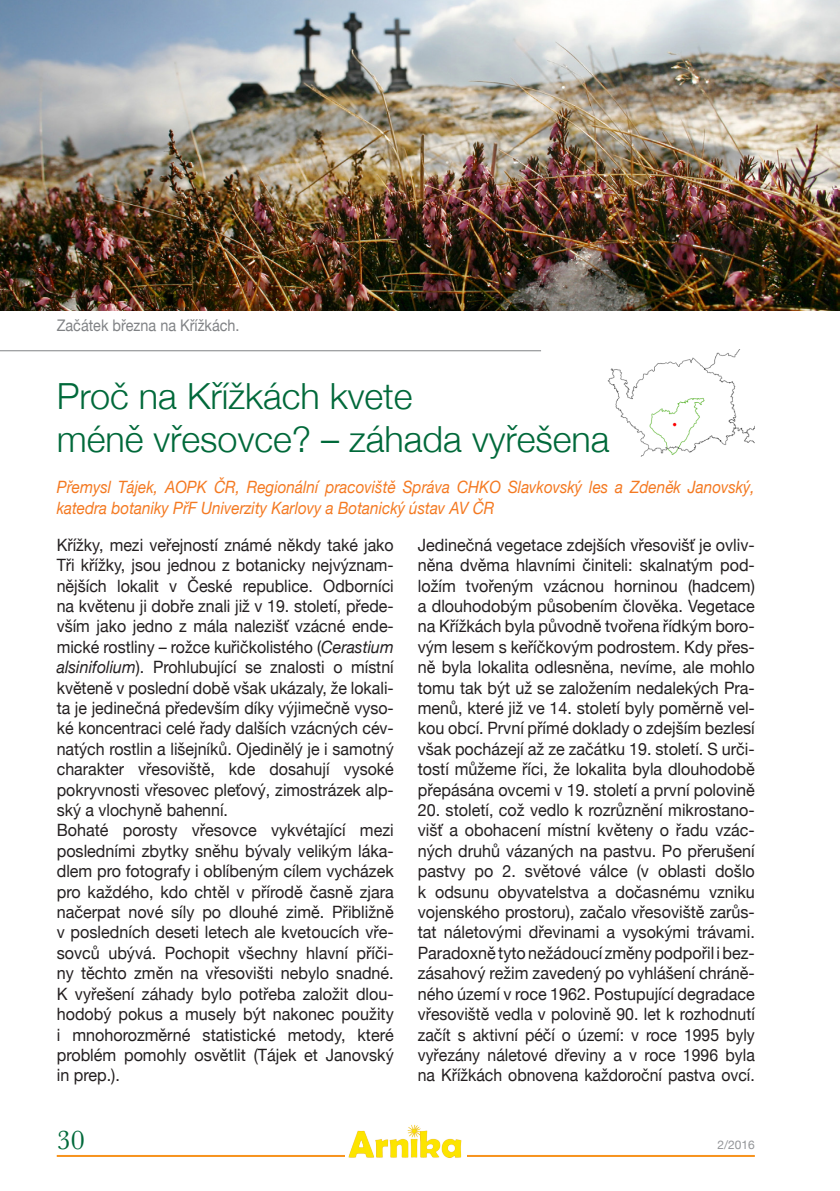
<style>
.page{position:relative;width:840px;height:1191px;background:#fff}
.page>*{position:absolute;margin:0;border:0;box-sizing:border-box;transform-origin:0 0}
.t1{font:300 36px/43.2px "Helvetica Neue";color:#00693a}
.t2{font:28px "Baskerville";color:#00693a}
.t3{font:17px/20.4px "Helvetica Neue";color:#231f20;text-align:justify;scale:.95 1}
.t4{font:17px/20.4px "Helvetica Neue";color:#231f20;scale:.94 1}
.t5{font:italic 17px/20.4px "Helvetica Neue";color:#f47921;scale:.9 1}
.t6{font:16px "Helvetica Neue";color:#808285;scale:.9 1}
.t7{font:12px "Helvetica Neue";color:#939598}
.s1{font-style:italic}
</style>
<div class="page">
<hr style="left:57px;top:1155px;width:697px;height:2px;background:#f7931d">
<div style="left:345px;top:1123px;width:121px;height:36px;background:#fff"></div>
<img style="left:348px;top:1124px;width:114px;height:34px">
<img style="left:607px;top:350px;width:147px;height:106px">
<img style="left:0;top:0;width:839px;height:310px">
<hr style="left:0;top:350px;width:540px;height:1px;background:#808285">
<p class="t6" style="left:57px;top:314px;width:204px">Začátek března na Křížkách.</p>
<h1 class="t1" style="left:57px;top:373px;width:554px">Proč na Křížkách kvete<br>méně vřesovce? – záhada vyřešena</h1>
<p class="t5" style="left:57px;top:478px;width:776px">Přemysl Tájek, AOPK ČR, Regionální pracoviště Správa CHKO Slavkovský les a Zdeněk Janovský, katedra botaniky PřF Univerzity Karlovy a Botanický ústav AV ČR</p>
<p class="t4" style="left:57px;top:535px;width:360px">Křížky, mezi veřejností známé někdy také jako Tři křížky, jsou jednou z botanicky nejvýznam&shy;nějších lokalit v České republice. Odborníci na květenu ji dobře znali již v 19. století, přede&shy;vším jako jedno z mála nalezišť vzácné ende&shy;mické rostliny – rožce kuřičkolistého (<span class="s1">Cerastium alsinifolium</span>). Prohlubující se znalosti o místní květeně v poslední době však ukázaly, že lokali&shy;ta je jedinečná především díky výjimečně vyso&shy;ké koncentraci celé řady dalších vzácných cév&shy;natých rostlin a lišejníků. Ojedinělý je i samotný charakter vřesoviště, kde dosahují vysoké pokryvnosti vřesovec pleťový, zimostrázek alp&shy;ský a vlochyně bahenní.<br>Bohaté porosty vřesovce vykvétající mezi posledními zbytky sněhu bývaly velikým láka&shy;dlem pro fotografy i oblíbeným cílem vycházek pro každého, kdo chtěl v přírodě časně zjara načerpat nové síly po dlouhé zimě. Přibližně v posledních deseti letech ale kvetoucích vře&shy;sovců ubývá. Pochopit všechny hlavní příči&shy;ny těchto změn na vřesovišti nebylo snadné.<br>K vyřešení záhady bylo potřeba založit dlou&shy;hodobý pokus a musely být nakonec použity i mnohorozměrné statistické metody, které problém pomohly osvětlit (Tájek et Janovský in prep.).</p>
<p class="t3" style="left:417px;top:535px;width:356px">Jedinečná vegetace zdejších vřesovišť je ovliv&shy;něna dvěma hlavními činiteli: skalnatým pod&shy;ložím tvořeným vzácnou horninou (hadcem) a dlouhodobým působením člověka. Vegetace na Křížkách byla původně tvořena řídkým boro&shy;vým lesem s keříčkovým podrostem. Kdy přes&shy;ně byla lokalita odlesněna, nevíme, ale mohlo tomu tak být už se založením nedalekých Pra&shy;menů, které již ve 14. století byly poměrně vel&shy;kou obcí. První přímé doklady o zdejším bezlesí však pocházejí až ze začátku 19. století. S urči&shy;tostí můžeme říci, že lokalita byla dlouhodobě přepásána ovcemi v 19. století a první polovině</p>
<p class="t3" style="left:417px;top:800px;width:356px">20. století, což vedlo k rozrůznění mikrostano&shy;višť a obohacení místní květeny o řadu vzác&shy;ných druhů vázaných na pastvu. Po přerušení pastvy po 2. světové válce (v oblasti došlo k odsunu obyvatelstva a dočasnému vzniku vojenského prostoru), začalo vřesoviště zarůs&shy;tat náletovými dřevinami a vysokými trávami.<br>Paradoxně tyto nežádoucí změny podpořil i bez&shy;zásahový režim zavedený po vyhlášení chráně&shy;ného území v roce 1962. Postupující degradace vřesoviště vedla v polovině 90. let k rozhodnutí začít s aktivní péčí o území: v roce 1995 byly vyřezány náletové dřeviny a v roce 1996 byla na Křížkách obnovena každoroční pastva ovcí.</p>
<h2 class="t2" style="left:57px;top:1123px;width:29px">30</h2>
<p class="t7" style="left:717px;top:1135px;width:39px">2/2016</p>
</div>
